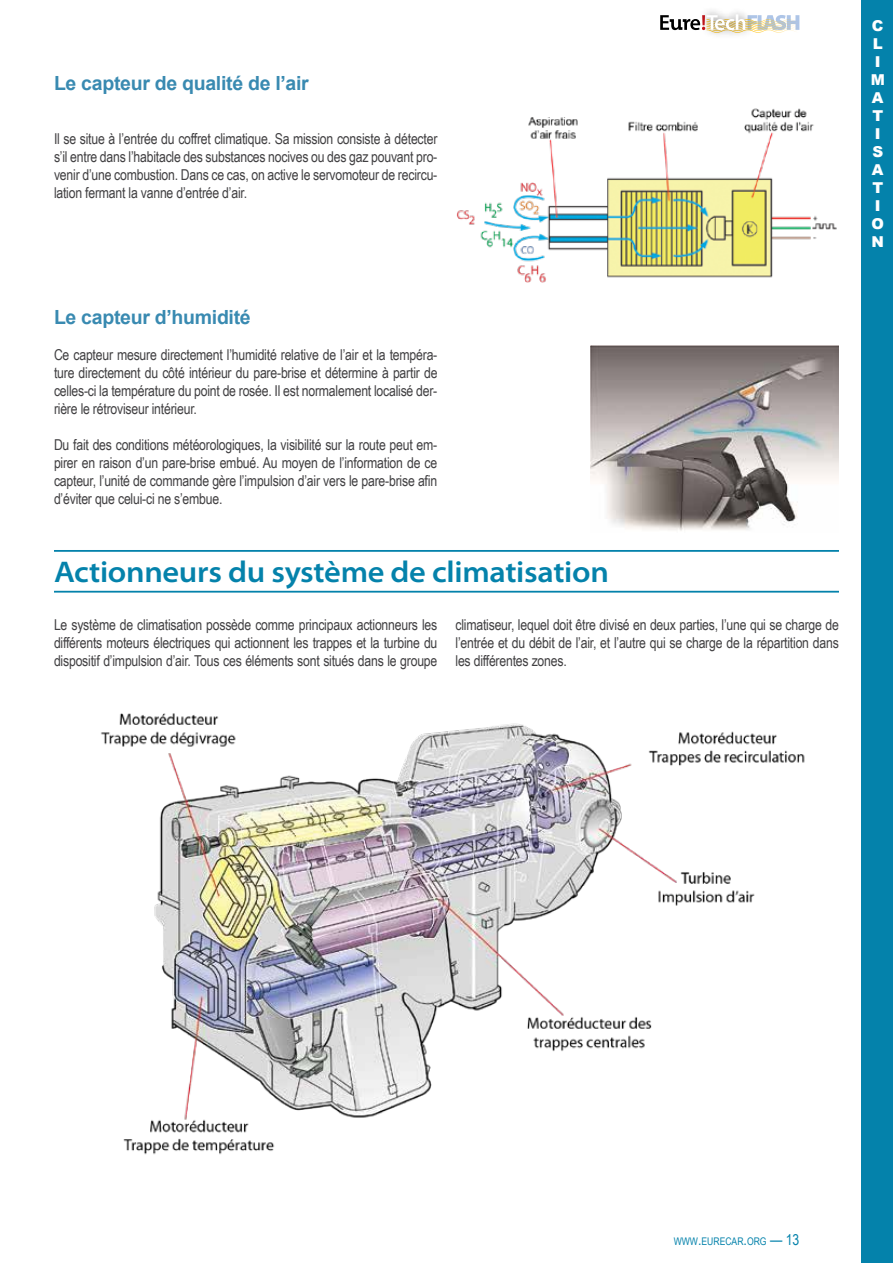
<style>
.page{position:relative;width:893px;height:1263px;background:#fff}
.page>*{position:absolute;margin:0;border:0;box-sizing:border-box;transform-origin:0 0}
.t1{font:600 semi-expanded 30px "Myriad Pro";letter-spacing:-.01em;color:#0482ab}
.t2{font:700 19.5px "Arial";letter-spacing:-.015em;color:#398ab1}
.t3{font:15px/18px "Arial Narrow";letter-spacing:-.015em;color:#414042;text-align:justify}
.t4{font:900 15px/18px "Arial";color:#fff}
.t5{font:10.5px "Arial Narrow";color:#0482ab}
.s1{font-size:15px}
</style>
<div class="page">
<svg style="left:660px;top:14px;width:139px;height:19px"></svg>
<img style="left:456px;top:108px;width:381px;height:175px">
<img style="left:591px;top:346px;width:248px;height:185px">
<hr style="left:54px;top:550px;width:785px;height:2px;background:#0482ab">
<hr style="left:54px;top:591px;width:785px;height:2px;background:#0482ab">
<img style="left:101px;top:713px;width:704px;height:442px">
<div style="left:862px;top:0;width:31px;height:1263px;background:#0482ab"></div>
<h2 class="t2" style="left:54px;top:70px;width:256px">Le capteur de qualité de l’air</h2>
<p class="t3" style="left:54px;top:129px;width:385px">Il se situe à l’entrée du coffret climatique. Sa mission consiste à détecter s’il entre dans l’habitacle des substances nocives ou des gaz pouvant pro&shy;venir d’une combustion. Dans ce cas, on active le servomoteur de recircu&shy;lation fermant la vanne d’entrée d’air.</p>
<h2 class="t2" style="left:54px;top:304px;width:198px">Le capteur d’humidité</h2>
<p class="t3" style="left:54px;top:345px;width:385px">Ce capteur mesure directement l’humidité relative de l’air et la tempéra&shy;ture directement du côté intérieur du pare-brise et détermine à partir de celles-ci la température du point de rosée. Il est normalement localisé der&shy;rière le rétroviseur intérieur.</p>
<p class="t3" style="left:54px;top:435px;width:385px">Du fait des conditions météorologiques, la visibilité sur la route peut em&shy;pirer en raison d’un pare-brise embué. Au moyen de l’information de ce capteur, l’unité de commande gère l’impulsion d’air vers le pare-brise afin d’éviter que celui-ci ne s’embue.</p>
<h1 class="t1" style="left:54px;top:555px;width:556px">Actionneurs du système de climatisation</h1>
<p class="t3" style="left:54px;top:615px;width:385px">Le système de climatisation possède comme principaux actionneurs les différents moteurs électriques qui actionnent les trappes et la turbine du dispositif d’impulsion d’air. Tous ces éléments sont situés dans le groupe</p>
<p class="t3" style="left:455px;top:615px;width:385px">climatiseur, lequel doit être divisé en deux parties, l’une qui se charge de l’entrée et du débit de l’air, et l’autre qui se charge de la répartition dans les différentes zones.</p>
<p class="t4" style="left:871px;top:16px;width:16px">C<br>L<br>I<br>M<br>A<br>T<br>I<br>S<br>A<br>T<br>I<br>O<br>N</p>
<p class="t5" style="left:674px;top:1233px;width:127px">WWW<span class="s1">.</span>EURECAR<span class="s1">.</span>ORG <span class="s1">— 13</span></p>
</div>
